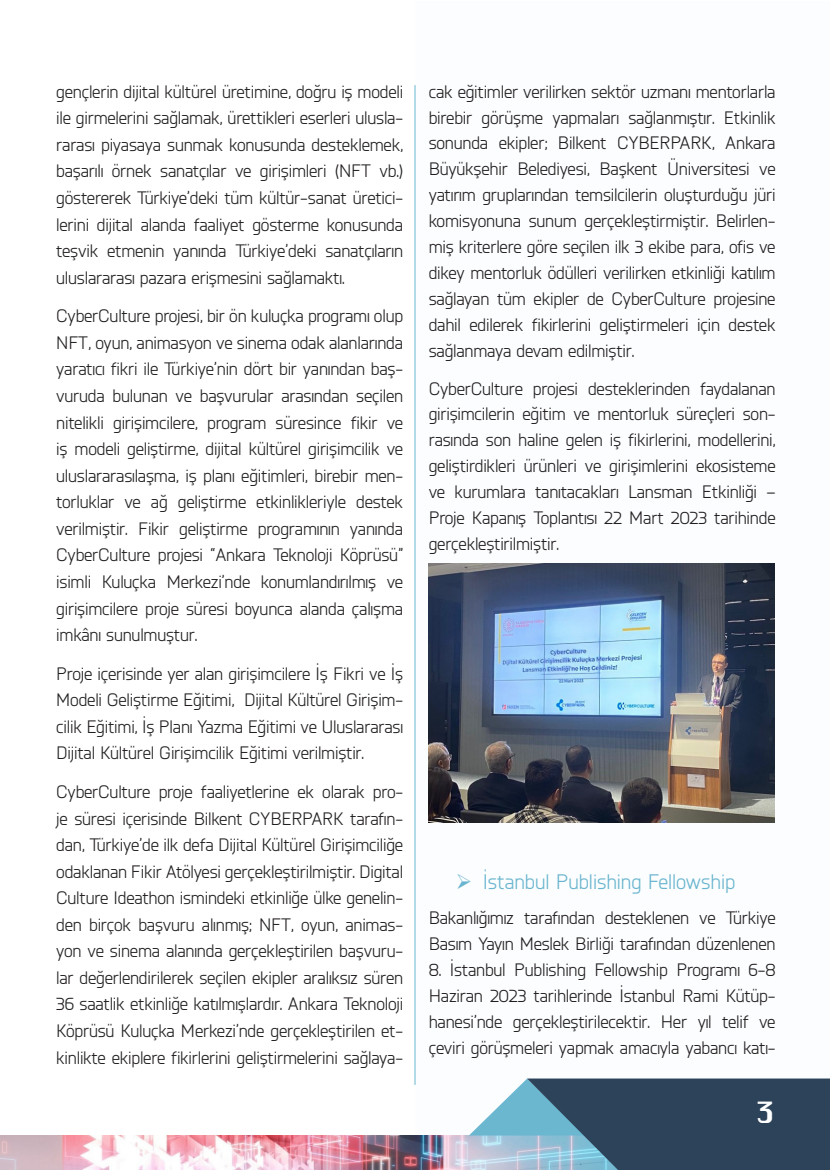
<style>
.page{position:relative;width:830px;height:1170px;background:#fff}
.page>*{position:absolute;margin:0;border:0;box-sizing:border-box;transform-origin:0 0}
.t1{font:28.5px "Krungthep";color:#fff}
.t2{font:21px "Knul";color:#6bb7d0}
.t3{font:18px/26.5px "Knul";letter-spacing:-.01em;color:#231f20;text-align:justify}
</style>
<div class="page">
<div style="left:415px;top:1px;width:414px;height:1134px;background:#f8fbfd"></div>
<div style="left:428px;top:85px;width:347px;height:275px;background:#fff"></div>
<div style="left:428px;top:382px;width:347px;height:171px;background:#fff"></div>
<div style="left:428px;top:840px;width:347px;height:16px;background:#fff"></div>
<div style="left:428px;top:911px;width:347px;height:145px;background:#fff"></div>
<img style="left:428px;top:563px;width:346px;height:259px">
<hr style="left:414px;top:85px;width:1px;height:999px;background:#6bb7d0">
<img style="left:0;top:1135px;width:468px;height:34px">
<svg style="left:468px;top:1078px;width:361px;height:91px;background:#4f6b80"></svg>
<p class="t3" style="left:56px;top:77px;width:348px">gençlerin dijital kültürel üretimine, doğru iş modeli ile girmelerini sağlamak, ürettikleri eserleri ulusla&shy;rarası piyasaya sunmak konusunda desteklemek, başarılı örnek sanatçılar ve girişimleri (NFT vb.) göstererek Türkiye’deki tüm kültür-sanat üretici&shy;lerini dijital alanda faaliyet gösterme konusunda teşvik etmenin yanında Türkiye’deki sanatçıların uluslararası pazara erişmesini sağlamaktı.</p>
<p class="t3" style="left:56px;top:302px;width:348px">CyberCulture projesi, bir ön kuluçka programı olup NFT, oyun, animasyon ve sinema odak alanlarında yaratıcı fikri ile Türkiye’nin dört bir yanından baş&shy;vuruda bulunan ve başvurular arasından seçilen nitelikli girişimcilere, program süresince fikir ve iş modeli geliştirme, dijital kültürel girişimcilik ve uluslararasılaşma, iş planı eğitimleri, birebir men&shy;torluklar ve ağ geliştirme etkinlikleriyle destek verilmiştir. Fikir geliştirme programının yanında CyberCulture projesi “Ankara Teknoloji Köprüsü” isimli Kuluçka Merkezi’nde konumlandırılmış ve girişimcilere proje süresi boyunca alanda çalışma imkânı sunulmuştur.</p>
<p class="t3" style="left:56px;top:659px;width:348px">Proje içerisinde yer alan girişimcilere İş Fikri ve İş Modeli Geliştirme Eğitimi, Dijital Kültürel Girişim&shy;cilik Eğitimi, İş Planı Yazma Eğitimi ve Uluslararası Dijital Kültürel Girişimcilik Eğitimi verilmiştir.</p>
<p class="t3" style="left:56px;top:777px;width:348px">CyberCulture proje faaliyetlerine ek olarak pro&shy;je süresi içerisinde Bilkent CYBERPARK tarafın&shy;dan, Türkiye’de ilk defa Dijital Kültürel Girişimciliğe odaklanan Fikir Atölyesi gerçekleştirilmiştir. Digital Culture Ideathon ismindeki etkinliğe ülke genelin&shy;den birçok başvuru alınmış; NFT, oyun, animas&shy;yon ve sinema alanında gerçekleştirilen başvuru&shy;lar değerlendirilerek seçilen ekipler aralıksız süren 36 saatlik etkinliğe katılmışlardır. Ankara Teknoloji Köprüsü Kuluçka Merkezi’nde gerçekleştirilen et&shy;kinlikte ekiplere fikirlerini geliştirmelerini sağlaya-</p>
<p class="t3" style="left:428px;top:78px;width:348px;line-height:25.8px">cak eğitimler verilirken sektör uzmanı mentorlarla birebir görüşme yapmaları sağlanmıştır. Etkinlik sonunda ekipler; Bilkent CYBERPARK, Ankara Büyükşehir Belediyesi, Başkent Üniversitesi ve yatırım gruplarından temsilcilerin oluşturduğu jüri komisyonuna sunum gerçekleştirmiştir. Belirlen&shy;miş kriterlere göre seçilen ilk 3 ekibe para, ofis ve dikey mentorluk ödülleri verilirken etkinliği katılım sağlayan tüm ekipler de CyberCulture projesine dahil edilerek fikirlerini geliştirmeleri için destek sağlanmaya devam edilmiştir.</p>
<p class="t3" style="left:428px;top:374px;width:348px;line-height:25.8px">CyberCulture projesi desteklerinden faydalanan girişimcilerin eğitim ve mentorluk süreçleri son&shy;rasında son haline gelen iş fikirlerini, modellerini, geliştirdikleri ürünleri ve girişimlerini ekosisteme ve kurumlara tanıtacakları Lansman Etkinliği – Proje Kapanış Toplantısı 22 Mart 2023 tarihinde gerçekleştirilmiştir.</p>
<p class="t2" style="left:455px;top:868px;width:281px">➢ İstanbul Publishing Fellowship</p>
<p class="t3" style="left:428px;top:904px;width:348px;line-height:25.8px">Bakanlığımız tarafından desteklenen ve Türkiye<br>Basım Yayın Meslek Birliği tarafından düzenlenen</p>
<p class="t3" style="left:428px;top:955px;width:348px;line-height:25.8px">8. İstanbul Publishing Fellowship Programı 6-8<br>Haziran 2023 tarihlerinde İstanbul Rami Kütüp&shy;hanesi’nde gerçekleştirilecektir. Her yıl telif ve çeviri görüşmeleri yapmak amacıyla yabancı katı-</p>
<p class="t1" style="left:755px;top:1096px;width:20px">3</p>
</div>
